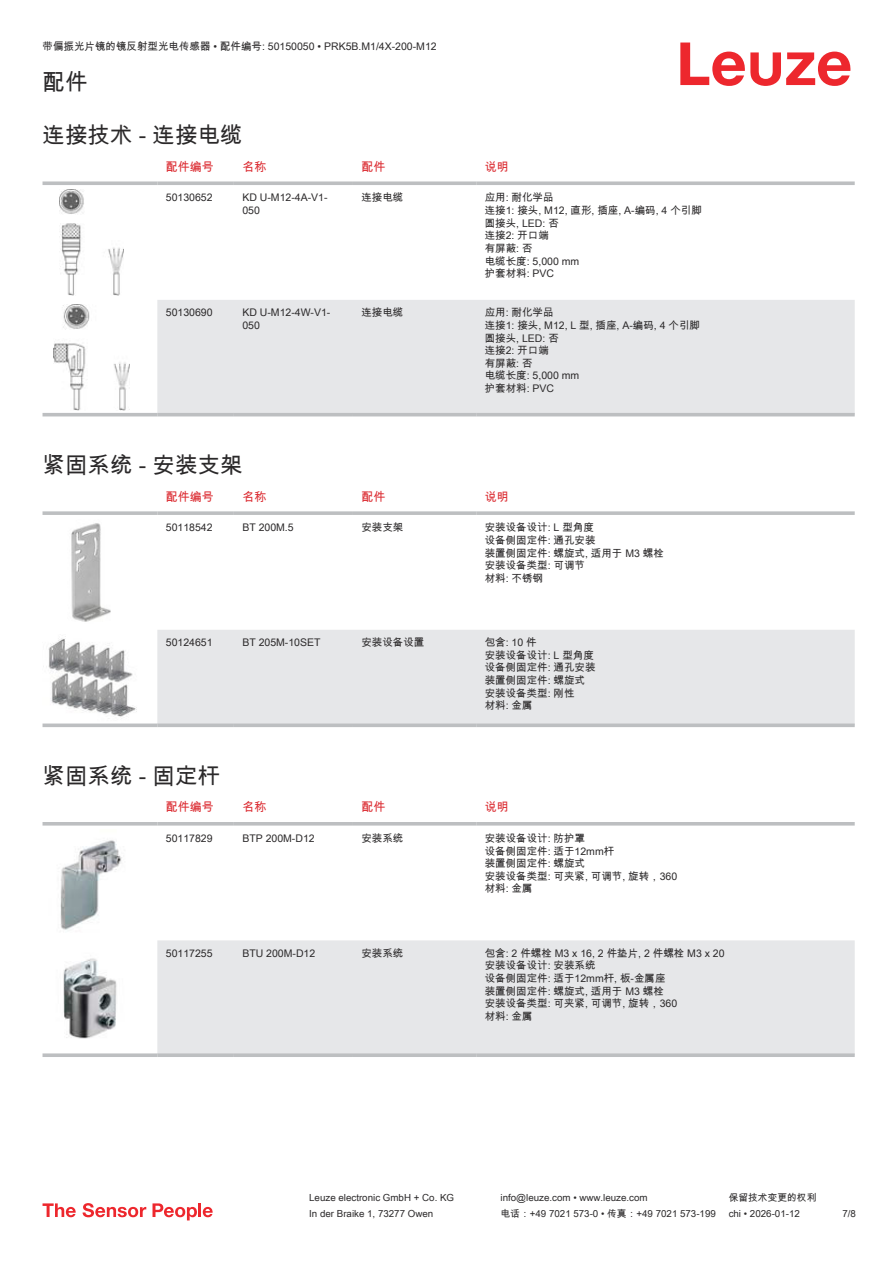
<style>
.page{position:relative;width:893px;height:1263px;background:#fff}
.page>*{position:absolute;margin:0;border:0;box-sizing:border-box;transform-origin:0 0}
.t1{font:22.5px "Arial Unicode MS";color:#2b292a}
.t2{font:12px "Arial Unicode MS";color:#db2a30}
.t3{font:10.5px/12.6px "Arial Unicode MS";color:#2b292a}
.t4{font:9.75px "Arial Unicode MS";color:#2b292a}
</style>
<div class="page">
<svg style="left:680px;top:43px;width:170px;height:43px"></svg>
<svg style="left:43px;top:347px;width:812px;height:70px"></svg>
<div style="left:157px;top:300px;width:698px;height:113px;background:#e6e7e9"></div>
<svg style="left:43px;top:181px;width:114px;height:4px"></svg>
<svg style="left:157px;top:181px;width:77px;height:4px"></svg>
<svg style="left:234px;top:181px;width:119px;height:4px"></svg>
<svg style="left:353px;top:181px;width:123px;height:4px"></svg>
<svg style="left:476px;top:181px;width:379px;height:4px;background:#c4c6c8"></svg>
<hr style="left:43px;top:413px;width:114px;height:3px;background:#bdbfc1">
<hr style="left:157px;top:413px;width:77px;height:3px;background:#bdbfc1">
<hr style="left:234px;top:413px;width:119px;height:3px;background:#bdbfc1">
<hr style="left:353px;top:413px;width:123px;height:3px;background:#bdbfc1">
<hr style="left:476px;top:413px;width:379px;height:3px;background:#bdbfc1">
<img style="left:59px;top:189px;width:65px;height:107px">
<img style="left:54px;top:304px;width:75px;height:106px">
<div style="left:157px;top:630px;width:698px;height:93px;background:#e6e7e9"></div>
<svg style="left:43px;top:511px;width:114px;height:4px"></svg>
<svg style="left:157px;top:511px;width:77px;height:4px"></svg>
<svg style="left:234px;top:511px;width:119px;height:4px"></svg>
<svg style="left:353px;top:511px;width:123px;height:4px"></svg>
<svg style="left:476px;top:511px;width:379px;height:4px;background:#c3c5c7"></svg>
<svg style="left:43px;top:723px;width:114px;height:4px"></svg>
<svg style="left:157px;top:723px;width:77px;height:4px"></svg>
<svg style="left:234px;top:723px;width:119px;height:4px"></svg>
<svg style="left:353px;top:723px;width:123px;height:4px"></svg>
<svg style="left:476px;top:723px;width:379px;height:4px;background:#c2c4c6"></svg>
<img style="left:71px;top:523px;width:40px;height:99px">
<img style="left:48px;top:636px;width:89px;height:81px">
<div style="left:157px;top:940px;width:698px;height:113px;background:#e6e7e9"></div>
<hr style="left:43px;top:822px;width:114px;height:3px;background:#bdbfc1">
<hr style="left:157px;top:822px;width:77px;height:3px;background:#bdbfc1">
<hr style="left:234px;top:822px;width:119px;height:3px;background:#bdbfc1">
<hr style="left:353px;top:822px;width:123px;height:3px;background:#bdbfc1">
<hr style="left:476px;top:822px;width:379px;height:3px;background:#bdbfc1">
<svg style="left:43px;top:1053px;width:114px;height:4px"></svg>
<svg style="left:157px;top:1053px;width:77px;height:4px"></svg>
<svg style="left:234px;top:1053px;width:119px;height:4px"></svg>
<svg style="left:353px;top:1053px;width:123px;height:4px"></svg>
<svg style="left:476px;top:1053px;width:379px;height:4px;background:#c1c3c5"></svg>
<img style="left:60px;top:840px;width:62px;height:90px">
<img style="left:63px;top:958px;width:54px;height:81px">
<svg style="left:43px;top:1203px;width:33px;height:14px"></svg>
<svg style="left:83px;top:1203px;width:63px;height:14px"></svg>
<svg style="left:153px;top:1203px;width:44px;height:17px"></svg>
<hr style="left:198px;top:1203px;width:3px;height:14px;background:#ed272d">
<svg style="left:203px;top:1207px;width:10px;height:10px"></svg>
<p class="t3" style="left:43px;top:40px;width:396px">带偏振光片镜的镜反射型光电传感器 • 配件编号: 50150050 • PRK5B.M1/4X-200-M12</p>
<h1 class="t1" style="left:43px;top:66px;width:46px">配件</h1>
<h1 class="t1" style="left:43px;top:119px;width:202px">连接技术 - 连接电缆</h1>
<p class="t2" style="left:166px;top:158px;width:49px">配件编号</p>
<p class="t2" style="left:242px;top:158px;width:25px">名称</p>
<p class="t2" style="left:361px;top:158px;width:25px">配件</p>
<p class="t2" style="left:485px;top:158px;width:25px">说明</p>
<p class="t3" style="left:166px;top:191px;width:48px">50130652</p>
<p class="t3" style="left:242px;top:191px;width:87px">KD U-M12-4A-V1-<br>050</p>
<p class="t3" style="left:361px;top:191px;width:43px">连接电缆</p>
<p class="t3" style="left:485px;top:191px;width:219px">应用: 耐化学品<br>连接1: 接头, M12, 直形, 插座, A-编码, 4 个引脚圆接头, LED: 否<br>连接2: 开口端<br>有屏蔽: 否<br>电缆长度: 5,000 mm<br>护套材料: PVC</p>
<p class="t3" style="left:166px;top:306px;width:48px">50130690</p>
<p class="t3" style="left:242px;top:306px;width:90px">KD U-M12-4W-V1-<br>050</p>
<p class="t3" style="left:361px;top:306px;width:43px">连接电缆</p>
<p class="t3" style="left:485px;top:306px;width:217px">应用: 耐化学品<br>连接1: 接头, M12, L 型, 插座, A-编码, 4 个引脚圆接头, LED: 否<br>连接2: 开口端<br>有屏蔽: 否<br>电缆长度: 5,000 mm<br>护套材料: PVC</p>
<h1 class="t1" style="left:43px;top:449px;width:202px">紧固系统 - 安装支架</h1>
<p class="t2" style="left:166px;top:488px;width:49px">配件编号</p>
<p class="t2" style="left:242px;top:488px;width:25px">名称</p>
<p class="t2" style="left:361px;top:488px;width:25px">配件</p>
<p class="t2" style="left:485px;top:488px;width:25px">说明</p>
<p class="t3" style="left:166px;top:521px;width:48px">50118542</p>
<p class="t3" style="left:242px;top:521px;width:53px">BT 200M.5</p>
<p class="t3" style="left:361px;top:521px;width:43px">安装支架</p>
<p class="t3" style="left:485px;top:521px;width:181px">安装设备设计: L 型角度<br>设备侧固定件: 通孔安装<br>装置侧固定件: 螺旋式, 适用于 M3 螺栓安装设备类型: 可调节<br>材料: 不锈钢</p>
<p class="t3" style="left:166px;top:636px;width:48px">50124651</p>
<p class="t3" style="left:242px;top:636px;width:80px">BT 205M-10SET</p>
<p class="t3" style="left:361px;top:636px;width:64px">安装设备设置</p>
<p class="t3" style="left:485px;top:636px;width:112px">包含: 10 件<br>安装设备设计: L 型角度设备侧固定件: 通孔安装装置侧固定件: 螺旋式安装设备类型: 刚性<br>材料: 金属</p>
<h1 class="t1" style="left:43px;top:759px;width:179px">紧固系统 - 固定杆</h1>
<p class="t2" style="left:166px;top:798px;width:49px">配件编号</p>
<p class="t2" style="left:242px;top:798px;width:25px">名称</p>
<p class="t2" style="left:361px;top:798px;width:25px">配件</p>
<p class="t2" style="left:485px;top:798px;width:25px">说明</p>
<p class="t3" style="left:166px;top:832px;width:48px">50117829</p>
<p class="t3" style="left:242px;top:832px;width:74px">BTP 200M-D12</p>
<p class="t3" style="left:361px;top:832px;width:43px">安装系统</p>
<p class="t3" style="left:485px;top:832px;width:194px">安装设备设计: 防护罩<br>设备侧固定件: 适于12mm杆<br>装置侧固定件: 螺旋式<br>安装设备类型: 可夹紧, 可调节, 旋转，360材料: 金属</p>
<p class="t3" style="left:166px;top:947px;width:48px">50117255</p>
<p class="t3" style="left:242px;top:947px;width:74px">BTU 200M-D12</p>
<p class="t3" style="left:361px;top:947px;width:43px">安装系统</p>
<p class="t3" style="left:485px;top:947px;width:241px">包含: 2 件螺栓 M3 x 16, 2 件垫片, 2 件螺栓 M3 x 20安装设备设计: 安装系统<br>设备侧固定件: 适于12mm杆, 板-金属座<br>装置侧固定件: 螺旋式, 适用于 M3 螺栓<br>安装设备类型: 可夹紧, 可调节, 旋转，360<br>材料: 金属</p>
<p class="t4" style="left:309px;top:1191px;width:146px">Leuze electronic GmbH + Co. KG</p>
<p class="t4" style="left:501px;top:1191px;width:149px">info@leuze.com • www.leuze.com</p>
<p class="t4" style="left:729px;top:1191px;width:89px">保留技术变更的权利</p>
<p class="t4" style="left:309px;top:1206px;width:126px">In der Braike 1, 73277 Owen</p>
<p class="t4" style="left:501px;top:1206px;width:217px">电话：+49 7021 573-0 • 传真：+49 7021 573-199</p>
<p class="t4" style="left:729px;top:1206px;width:73px">chi • 2026-01-12</p>
<p class="t4" style="left:842px;top:1206px;width:15px">7/8</p>
</div>
